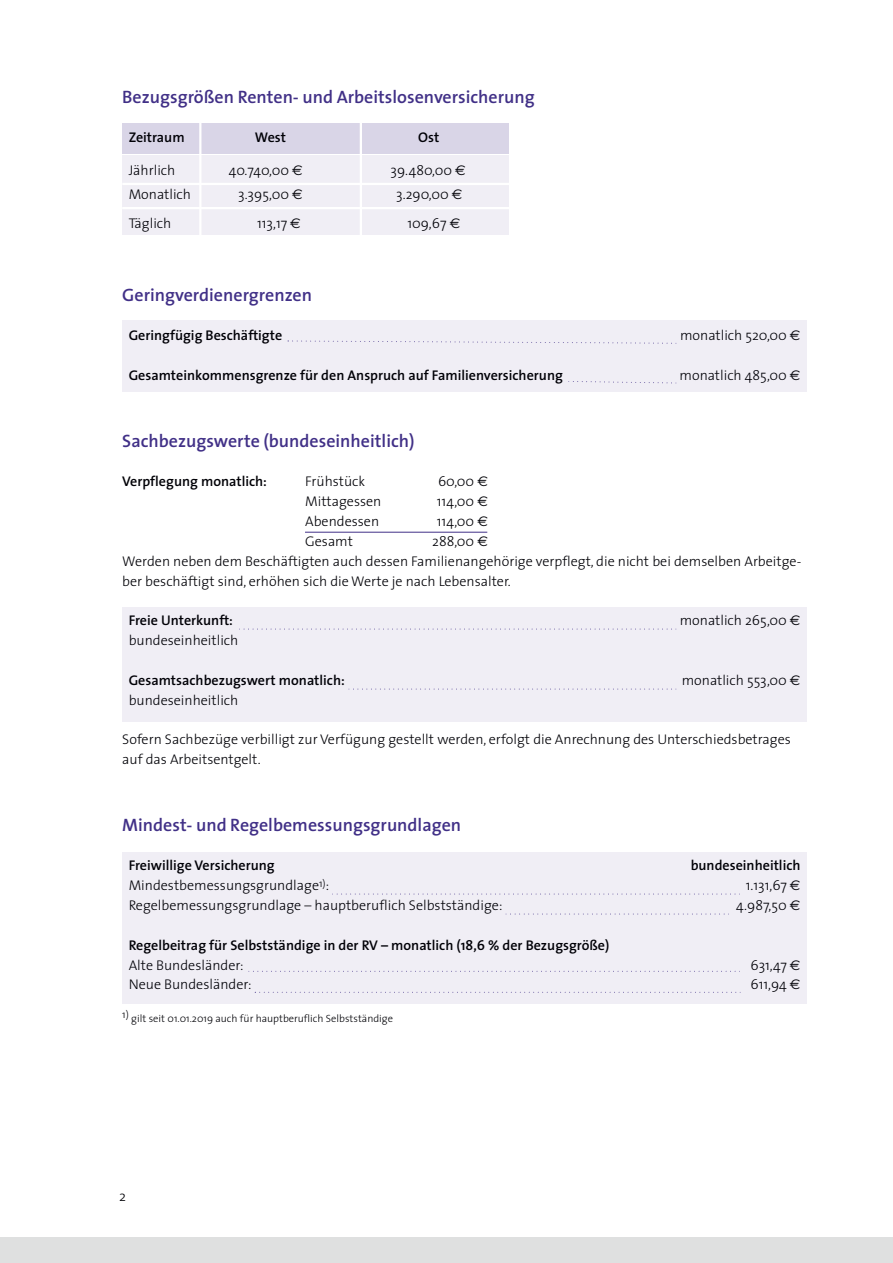
<style>
.page{position:relative;width:893px;height:1263px;background:#fff}
.page>*{position:absolute;margin:0;border:0;box-sizing:border-box;transform-origin:0 0}
.t1{font:600 18px "The Sans";color:#413087}
.t2{font:300 14.25px "The Sans";color:#000006}
.t3{font:300 14.1px/19.8px "The Sans";color:#000006}
.t4{font:600 14.1px "The Sans";color:#000006}
.t5{font:300 10.5px "The Sans";color:#000006}
.s1{font-family:"Euro Sans";font-weight:400}
</style>
<div class="page">
<div style="left:122px;top:123px;width:387px;height:31px;background:#d9d5e7"></div>
<div style="left:122px;top:156px;width:387px;height:79px;background:#f0eef5"></div>
<hr style="left:122px;top:207px;width:447px;height:2px;background:#fff">
<hr style="left:122px;top:183px;width:387px;height:2px;background:#fff">
<hr style="left:199px;top:118px;width:2px;height:117px;background:#fff">
<hr style="left:360px;top:118px;width:2px;height:117px;background:#fff">
<div style="left:122px;top:320px;width:685px;height:71px;background:#f0eef5"></div>
<div style="left:122px;top:607px;width:685px;height:115px;background:#f0eef5"></div>
<div style="left:122px;top:852px;width:685px;height:151px;background:#f0eef5"></div>
<svg style="left:287px;top:340px;width:390px;height:4px"></svg>
<svg style="left:239px;top:629px;width:437px;height:1px"></svg>
<svg style="left:248px;top:971px;width:492px;height:1px"></svg>
<svg style="left:255px;top:992px;width:486px;height:1px"></svg>
<svg style="left:349px;top:689px;width:327px;height:1px"></svg>
<svg style="left:568px;top:381px;width:109px;height:3px"></svg>
<hr style="left:305px;top:532px;width:182px;height:1px;background:#413087">
<div style="left:0;top:1237px;width:893px;height:26px;background:#dfe0e0"></div>
<svg style="left:332px;top:894px;width:408px;height:1px"></svg>
<svg style="left:506px;top:914px;width:223px;height:1px"></svg>
<p class="t1" style="left:122px;top:90px;width:414px">Bezugsgrößen Renten- und Arbeitslosenversicherung</p>
<p class="t4" style="left:129px;top:132px;width:58px">Zeitraum</p>
<p class="t4" style="left:255px;top:132px;width:33px">West</p>
<p class="t4" style="left:418px;top:132px;width:23px">Ost</p>
<p class="t3" style="left:129px;top:162px;width:48px">Jährlich</p>
<p class="t3" style="left:229px;top:162px;width:75px">40.740,00 <span class="s1">€</span></p>
<p class="t3" style="left:390px;top:162px;width:77px">39.480,00 <span class="s1">€</span></p>
<p class="t3" style="left:129px;top:186px;width:64px">Monatlich</p>
<p class="t3" style="left:238px;top:186px;width:66px">3.395,00 <span class="s1">€</span></p>
<p class="t3" style="left:396px;top:186px;width:68px">3.290,00 <span class="s1">€</span></p>
<p class="t3" style="left:129px;top:214px;width:44px">Täglich</p>
<p class="t3" style="left:257px;top:215px;width:45px">113,17 <span class="s1">€</span></p>
<p class="t3" style="left:407px;top:215px;width:54px">109,67 <span class="s1">€</span></p>
<p class="t1" style="left:122px;top:288px;width:191px">Geringverdienergrenzen</p>
<p class="t4" style="left:129px;top:330px;width:155px">Geringfügig Beschäftigte</p>
<p class="t3" style="left:680px;top:327px;width:122px">monatlich 520,00 <span class="s1">€</span></p>
<p class="t4" style="left:129px;top:370px;width:436px">Gesamteinkommensgrenze für den Anspruch auf Familienversicherung</p>
<p class="t3" style="left:679px;top:367px;width:122px">monatlich 485,00 <span class="s1">€</span></p>
<p class="t1" style="left:122px;top:434px;width:294px">Sachbezugswerte (bundeseinheitlich)</p>
<p class="t4" style="left:122px;top:476px;width:146px">Verpflegung monatlich:</p>
<p class="t3" style="left:305px;top:473px;width:62px">Frühstück</p>
<p class="t3" style="left:438px;top:473px;width:51px">60,00 <span class="s1">€</span></p>
<p class="t3" style="left:305px;top:493px;width:78px">Mittagessen</p>
<p class="t3" style="left:437px;top:493px;width:53px">114,00 <span class="s1">€</span></p>
<p class="t3" style="left:305px;top:513px;width:76px">Abendessen</p>
<p class="t3" style="left:437px;top:513px;width:53px">114,00 <span class="s1">€</span></p>
<p class="t3" style="left:305px;top:533px;width:49px">Gesamt</p>
<p class="t3" style="left:122px;top:533px;width:680px;text-indent:310px">288,00 <span class="s1">€<br></span>Werden neben dem Beschäftigten auch dessen Familienangehörige verpflegt, die nicht bei demselben Arbeitge&shy;ber beschäftigt sind, erhöhen sich die Werte je nach Lebensalter.</p>
<p class="t4" style="left:129px;top:615px;width:106px">Freie Unterkunft:</p>
<p class="t3" style="left:680px;top:612px;width:122px">monatlich 265,00 <span class="s1">€</span></p>
<p class="t3" style="left:129px;top:632px;width:111px">bundeseinheitlich</p>
<p class="t4" style="left:129px;top:674px;width:218px">Gesamtsachbezugswert monatlich:</p>
<p class="t3" style="left:682px;top:671px;width:120px">monatlich 553,00 <span class="s1">€</span></p>
<p class="t3" style="left:129px;top:691px;width:111px">bundeseinheitlich</p>
<p class="t3" style="left:122px;top:731px;width:670px">Sofern Sachbezüge verbilligt zur Verfügung gestellt werden, erfolgt die Anrechnung des Unterschiedsbetrages auf das Arbeitsentgelt.</p>
<p class="t1" style="left:122px;top:818px;width:340px">Mindest- und Regelbemessungsgrundlagen</p>
<p class="t4" style="left:129px;top:860px;width:148px">Freiwillige Versicherung</p>
<p class="t4" style="left:691px;top:860px;width:111px">bundeseinheitlich</p>
<p class="t3" style="left:129px;top:877px;width:202px">Mindestbemessungsgrundlage<sup>1)</sup>:</p>
<p class="t3" style="left:746px;top:877px;width:56px">1.131,67 <span class="s1">€</span></p>
<p class="t3" style="left:129px;top:897px;width:375px">Regelbemessungsgrundlage – hauptberuflich Selbstständige:</p>
<p class="t3" style="left:736px;top:897px;width:66px">4.987,50 <span class="s1">€</span></p>
<p class="t4" style="left:129px;top:939px;width:482px">Regelbeitrag für Selbstständige in der RV – monatlich (18,6 % der Bezugsgröße)</p>
<p class="t3" style="left:129px;top:956px;width:117px">Alte Bundesländer:</p>
<p class="t3" style="left:750px;top:956px;width:52px">631,47 <span class="s1">€</span></p>
<p class="t3" style="left:129px;top:976px;width:124px">Neue Bundesländer:</p>
<p class="t3" style="left:750px;top:976px;width:52px">611,94 <span class="s1">€</span></p>
<p class="t5" style="left:122px;top:1014px;width:272px">1) gilt seit 01.01.2019 auch für hauptberuflich Selbstständige</p>
<p class="t2" style="left:119px;top:1191px;width:8px">2</p>
</div>
